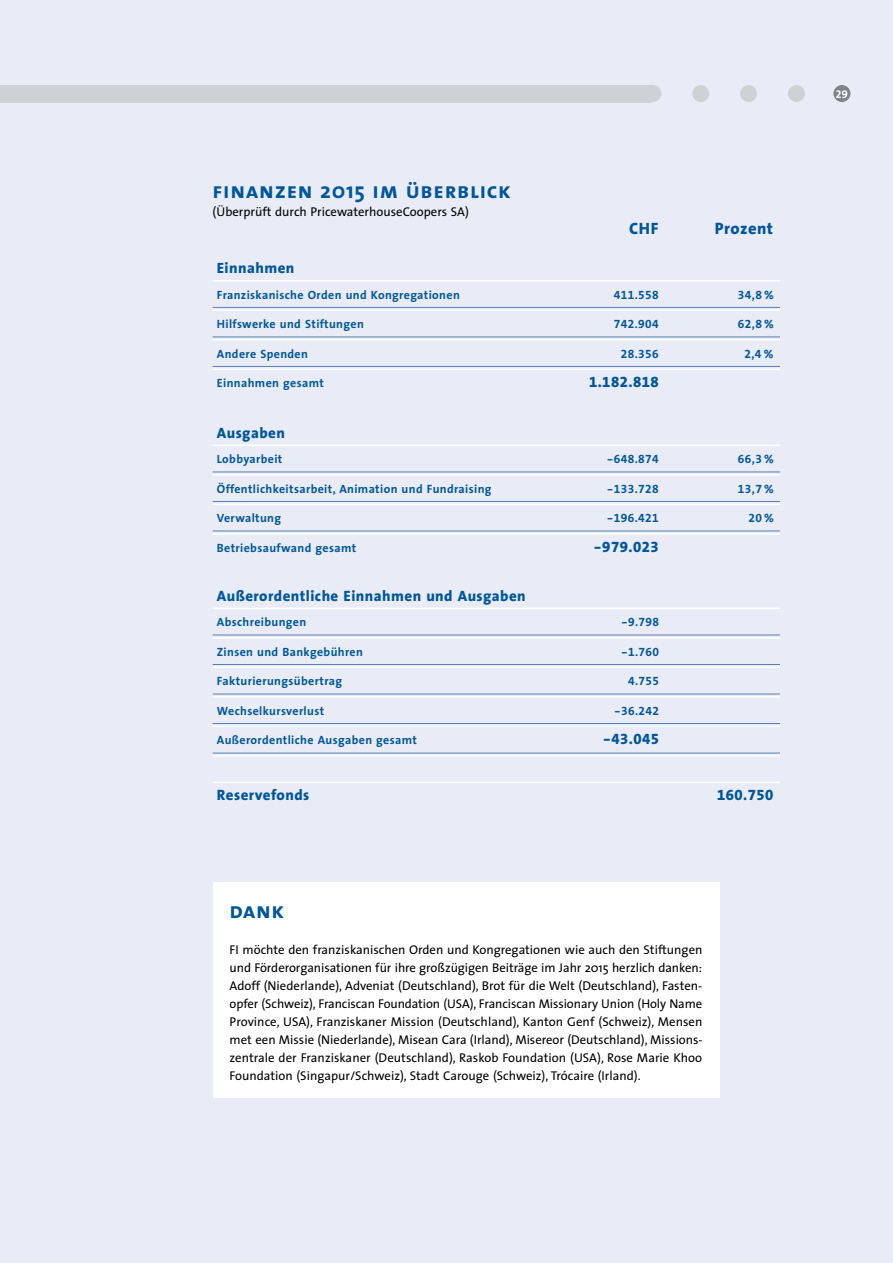
<style>
.page{position:relative;width:893px;height:1263px;background:#e9ecf6}
.page>*{position:absolute;margin:0;border:0;box-sizing:border-box;transform-origin:0 0}
.t1{font:22.5px "The Sans Bold Caps";letter-spacing:.03em;color:#00569a}
.t2{font:800 16.5px "The Sans";letter-spacing:.03em;color:#00569a}
.t3{font:800 15px "The Sans";letter-spacing:.03em;color:#00569a}
.t4{font:15px "The Sans Extra Bold Expert";letter-spacing:.03em;color:#00569a}
.t5{font:12.75px/18px "The Sans";color:#000;text-align:justify}
.t6{font:700 12px "The Sans";letter-spacing:.03em;color:#00569a}
.t7{font:12px "The Sans Bold Expert";letter-spacing:.03em;color:#00569a}
.t8{font:11.25px "The Sans Bold Caps";color:#fff}
.s1{font-family:"The Sans";font-weight:700}
</style>
<div class="page">
<div style="left:833px;top:85px;width:17px;height:17px;background:#7d8386;border-radius:50%"></div>
<hr style="left:213px;top:280px;width:567px;height:1px;background:#fff">
<hr style="left:213px;top:307px;width:567px;height:1px;background:#5a80b8">
<hr style="left:213px;top:309px;width:567px;height:2px;background:#fff">
<hr style="left:213px;top:337px;width:567px;height:1px;background:#5a80b8">
<hr style="left:213px;top:339px;width:567px;height:1px;background:#fff">
<hr style="left:213px;top:366px;width:567px;height:1px;background:#5a80b8">
<hr style="left:213px;top:368px;width:567px;height:2px;background:#fff">
<hr style="left:213px;top:445px;width:567px;height:1px;background:#fff">
<hr style="left:213px;top:472px;width:567px;height:1px;background:#5a80b8">
<hr style="left:213px;top:474px;width:567px;height:2px;background:#fff">
<hr style="left:213px;top:501px;width:567px;height:1px;background:#5a80b8">
<hr style="left:213px;top:504px;width:567px;height:1px;background:#fff">
<hr style="left:213px;top:531px;width:567px;height:1px;background:#5a80b8">
<hr style="left:213px;top:533px;width:567px;height:2px;background:#fff">
<hr style="left:213px;top:608px;width:567px;height:1px;background:#fff">
<hr style="left:213px;top:635px;width:567px;height:1px;background:#5a80b8">
<hr style="left:213px;top:637px;width:567px;height:2px;background:#fff">
<hr style="left:213px;top:664px;width:567px;height:1px;background:#5a80b8">
<hr style="left:213px;top:667px;width:567px;height:1px;background:#fff">
<hr style="left:213px;top:694px;width:567px;height:1px;background:#5a80b8">
<hr style="left:213px;top:696px;width:567px;height:2px;background:#fff">
<hr style="left:213px;top:723px;width:567px;height:1px;background:#5a80b8">
<hr style="left:213px;top:726px;width:567px;height:1px;background:#fff">
<hr style="left:213px;top:753px;width:567px;height:1px;background:#5a80b8">
<hr style="left:213px;top:755px;width:567px;height:2px;background:#fff">
<hr style="left:213px;top:782px;width:567px;height:1px;background:#fff">
<div style="left:213px;top:882px;width:506px;height:215px;background:#fff"></div>
<div style="left:644px;top:85px;width:17px;height:17px;background:#cdd2d5;border-radius:50%"></div>
<div style="left:788px;top:85px;width:17px;height:17px;background:#cdd2d5;border-radius:50%"></div>
<div style="left:740px;top:85px;width:17px;height:17px;background:#cdd2d5;border-radius:50%"></div>
<div style="left:692px;top:85px;width:17px;height:17px;background:#cdd2d5;border-radius:50%"></div>
<div style="left:0;top:85px;width:652px;height:17px;background:#cdd2d5"></div>
<h1 class="t1" style="left:213px;top:172px;width:300px">finanzen <span class="s1">2015</span> im überblick</h1>
<p class="t5" style="left:213px;top:202px;width:258px">(Überprüft durch PricewaterhouseCoopers SA)</p>
<p class="t2" style="left:629px;top:215px;width:31px">CHF</p>
<p class="t2" style="left:715px;top:215px;width:60px">Prozent</p>
<p class="t3" style="left:217px;top:256px;width:79px">Einnahmen</p>
<p class="t6" style="left:217px;top:284px;width:244px">Franziskanische Orden und Kongregationen</p>
<p class="t7" style="left:614px;top:284px;width:46px">411.558</p>
<p class="t7" style="left:738px;top:284px;width:37px">34,8 %</p>
<p class="t6" style="left:217px;top:314px;width:148px">Hilfswerke und Stiftungen</p>
<p class="t7" style="left:614px;top:314px;width:46px">742.904</p>
<p class="t7" style="left:738px;top:314px;width:37px">62,8 %</p>
<p class="t6" style="left:217px;top:343px;width:93px">Andere Spenden</p>
<p class="t7" style="left:621px;top:343px;width:39px">28.356</p>
<p class="t7" style="left:745px;top:343px;width:30px">2,4 %</p>
<p class="t6" style="left:217px;top:373px;width:109px">Einnahmen gesamt</p>
<p class="t4" style="left:589px;top:369px;width:71px">1.182.818</p>
<p class="t3" style="left:217px;top:420px;width:70px">Ausgaben</p>
<p class="t6" style="left:217px;top:449px;width:67px">Lobbyarbeit</p>
<p class="t7" style="left:607px;top:449px;width:53px">-648.874</p>
<p class="t7" style="left:738px;top:449px;width:37px">66,3 %</p>
<p class="t6" style="left:217px;top:478px;width:276px">Öffentlichkeitsarbeit, Animation und Fundraising</p>
<p class="t7" style="left:607px;top:478px;width:53px">-133.728</p>
<p class="t7" style="left:738px;top:478px;width:37px">13,7 %</p>
<p class="t6" style="left:217px;top:508px;width:66px">Verwaltung</p>
<p class="t7" style="left:607px;top:508px;width:53px">-196.421</p>
<p class="t7" style="left:748px;top:508px;width:27px">20%</p>
<p class="t6" style="left:217px;top:537px;width:141px">Betriebsaufwand gesamt</p>
<p class="t4" style="left:594px;top:534px;width:67px">-979.023</p>
<p class="t3" style="left:217px;top:583px;width:310px">Außerordentliche Einnahmen und Ausgaben</p>
<p class="t6" style="left:217px;top:612px;width:91px">Abschreibungen</p>
<p class="t7" style="left:621px;top:612px;width:39px">-9.798</p>
<p class="t6" style="left:217px;top:641px;width:148px">Zinsen und Bankgebühren</p>
<p class="t7" style="left:621px;top:641px;width:39px">-1.760</p>
<p class="t6" style="left:217px;top:671px;width:127px">Fakturierungsübertrag</p>
<p class="t7" style="left:628px;top:671px;width:32px">4.755</p>
<p class="t6" style="left:217px;top:700px;width:109px">Wechselkursverlust</p>
<p class="t7" style="left:614px;top:700px;width:46px">-36.242</p>
<p class="t6" style="left:217px;top:730px;width:202px">Außerordentliche Ausgaben gesamt</p>
<p class="t4" style="left:603px;top:726px;width:58px">-43.045</p>
<p class="t3" style="left:217px;top:782px;width:94px">Reservefonds</p>
<p class="t4" style="left:717px;top:782px;width:58px">160.750</p>
<h1 class="t1" style="left:230px;top:892px;width:56px">dank</h1>
<p class="t5" style="left:230px;top:940px;width:475px">FI möchte den franziskanischen Orden und Kongregationen wie auch den Stiftungen und Förderorganisationen für ihre großzügigen Beiträge im Jahr 2015 herzlich danken:<br>Adoff (Niederlande), Adveniat (Deutschland), Brot für die Welt (Deutschland), Fasten&shy;opfer (Schweiz), Franciscan Foundation (USA), Franciscan Missionary Union (Holy Name Province, USA), Franziskaner Mission (Deutschland), Kanton Genf (Schweiz), Mensen met een Missie (Niederlande), Misean Cara (Irland), Misereor (Deutschland), Missions&shy;zentrale der Franziskaner (Deutschland), Raskob Foundation (USA), Rose Marie Khoo Foundation (Singapur/Schweiz), Stadt Carouge (Schweiz), Trócaire (Irland).</p>
<p class="t8" style="left:836px;top:84px;width:14px">29</p>
</div>
